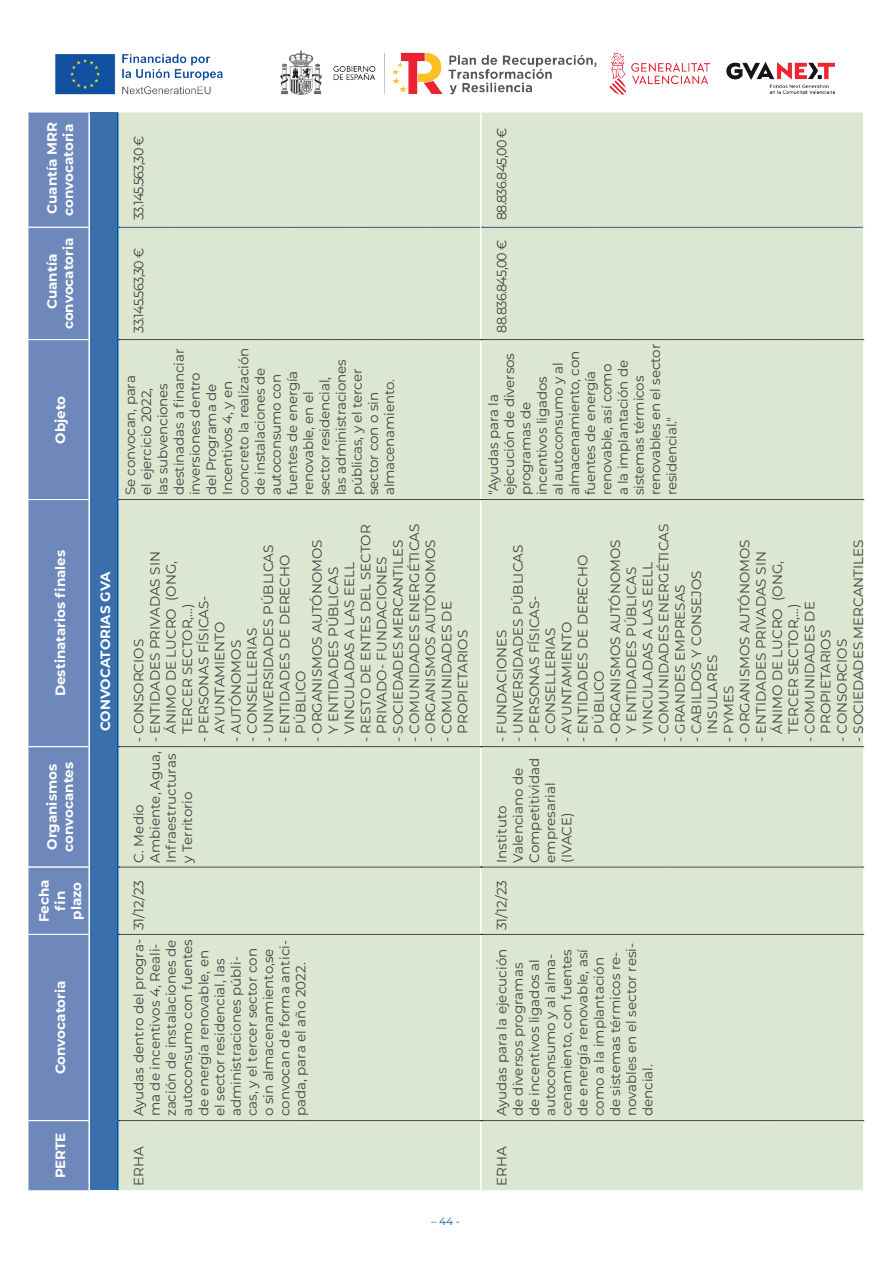
<style>
.page{position:relative;width:893px;height:1263px;background:#fff}
.page>*{position:absolute;margin:0;border:0;box-sizing:border-box;transform-origin:0 0}
.t1{font:13.5px/16.2px "Montserrat";color:#3e3e3f}
.t2{font:700 13.5px/16.2px "Montserrat";color:#fff;text-align:center}
.t3{font:13.5px "Montserrat";letter-spacing:-.05em;color:#3e3e3f;scale:.94 1}
.t4{font:10.5px "Montserrat";color:#015a9d}
</style>
<div class="page">
<img style="left:54px;top:50px;width:785px;height:63px">
<div style="left:28px;top:113px;width:60px;height:1077px;background:#6f88bc"></div>
<div style="left:89px;top:113px;width:29px;height:1077px;background:#396fad"></div>
<div style="left:118px;top:113px;width:745px;height:1077px;background:#dce7d2"></div>
<svg style="left:119px;top:227px;width:744px;height:1px"></svg>
<svg style="left:29px;top:227px;width:59px;height:1px"></svg>
<hr style="left:117px;top:1120px;width:1px;height:70px;background:#015a9d">
<hr style="left:117px;top:934px;width:1px;height:187px;background:#015a9d">
<hr style="left:117px;top:867px;width:1px;height:67px;background:#015a9d">
<hr style="left:117px;top:747px;width:1px;height:120px;background:#015a9d">
<hr style="left:117px;top:500px;width:1px;height:247px;background:#015a9d">
<hr style="left:117px;top:340px;width:1px;height:160px;background:#015a9d">
<hr style="left:117px;top:227px;width:1px;height:113px;background:#015a9d">
<hr style="left:117px;top:113px;width:1px;height:114px;background:#015a9d">
<hr style="left:88px;top:1120px;width:2px;height:70px;background:#fff">
<hr style="left:88px;top:934px;width:2px;height:187px;background:#fff">
<hr style="left:88px;top:867px;width:2px;height:67px;background:#fff">
<hr style="left:88px;top:747px;width:2px;height:120px;background:#fff">
<hr style="left:88px;top:500px;width:2px;height:247px;background:#fff">
<hr style="left:88px;top:340px;width:2px;height:160px;background:#fff">
<hr style="left:88px;top:227px;width:2px;height:113px;background:#fff">
<hr style="left:88px;top:113px;width:2px;height:114px;background:#fff">
<hr style="left:480px;top:1121px;width:2px;height:69px;background:#fff">
<hr style="left:480px;top:934px;width:2px;height:186px;background:#fff">
<hr style="left:480px;top:867px;width:2px;height:67px;background:#fff">
<hr style="left:480px;top:747px;width:2px;height:120px;background:#fff">
<hr style="left:480px;top:500px;width:2px;height:246px;background:#fff">
<hr style="left:480px;top:340px;width:2px;height:159px;background:#fff">
<hr style="left:480px;top:227px;width:2px;height:112px;background:#fff">
<hr style="left:480px;top:113px;width:2px;height:114px;background:#fff">
<svg style="left:29px;top:1120px;width:60px;height:1px"></svg>
<svg style="left:29px;top:934px;width:59px;height:1px"></svg>
<svg style="left:29px;top:867px;width:60px;height:1px"></svg>
<svg style="left:29px;top:746px;width:60px;height:1px"></svg>
<svg style="left:29px;top:499px;width:59px;height:1px"></svg>
<svg style="left:29px;top:339px;width:60px;height:1px"></svg>
<svg style="left:119px;top:1120px;width:745px;height:1px"></svg>
<svg style="left:119px;top:934px;width:745px;height:1px"></svg>
<svg style="left:119px;top:867px;width:745px;height:1px"></svg>
<svg style="left:119px;top:746px;width:745px;height:1px"></svg>
<svg style="left:119px;top:499px;width:745px;height:1px"></svg>
<svg style="left:119px;top:339px;width:745px;height:1px"></svg>
<p class="t2" style="left:43px;top:216px;width:95px;text-align:left;rotate:-90deg">Cuantía MRR convocatoria</p>
<p class="t2" style="left:43px;top:329px;width:93px;rotate:-90deg">Cuantía convocatoria</p>
<p class="t2" style="left:51px;top:443px;width:49px;rotate:-90deg">Objeto</p>
<p class="t2" style="left:51px;top:696px;width:148px;rotate:-90deg">Destinatarios finales</p>
<p class="t2" style="left:43px;top:852px;width:91px;text-align:left;rotate:-90deg">Organismos convocantes</p>
<p class="t2" style="left:35px;top:922px;width:44px;rotate:-90deg">Fecha fin plazo</p>
<p class="t2" style="left:51px;top:1074px;width:95px;rotate:-90deg">Convocatoria</p>
<p class="t2" style="left:51px;top:1178px;width:47px;rotate:-90deg">PERTE</p>
<p class="t2" style="left:96px;top:731px;width:161px;rotate:-90deg">CONVOCATORIAS GVA</p>
<p class="t3" style="left:130px;top:220px;width:92px;rotate:-90deg">33.145.563,30 €</p>
<p class="t3" style="left:130px;top:333px;width:92px;rotate:-90deg">33.145.563,30 €</p>
<p class="t1" style="left:122px;top:495px;width:149px;rotate:-90deg">Se convocan, para<br>el ejercicio 2022,<br>las subvenciones destinadas a financiar inversiones dentro<br>del Programa de<br>Incentivos 4, y en concreto la realización de instalaciones de autoconsumo con fuentes de energía renovable, en el sector residencial,<br>las administraciones públicas, y el tercer sector con o sin almacenamiento.</p>
<p class="t1" style="left:406px;top:742px;width:220px;rotate:-90deg">- COMUNIDADES ENERGÉTICAS</p>
<p class="t1" style="left:357px;top:734px;width:211px;text-indent:-9px;rotate:-90deg">- RESTO DE ENTES DEL SECTOR<br>PRIVADO- FUNDACIONES</p>
<p class="t1" style="left:422px;top:742px;width:205px;rotate:-90deg">- ORGANISMOS AUTÓNOMOS</p>
<p class="t1" style="left:308px;top:734px;width:196px;text-indent:-9px;rotate:-90deg">- ORGANISMOS AUTÓNOMOS<br>Y ENTIDADES PÚBLICAS<br>VINCULADAS A LAS EELL</p>
<p class="t1" style="left:389px;top:742px;width:204px;rotate:-90deg">- SOCIEDADES MERCANTILES</p>
<p class="t1" style="left:260px;top:742px;width:199px;rotate:-90deg">- UNIVERSIDADES PÚBLICAS</p>
<p class="t1" style="left:276px;top:734px;width:181px;text-indent:-9px;rotate:-90deg">- ENTIDADES DE DERECHO<br>PÚBLICO</p>
<p class="t1" style="left:146px;top:734px;width:184px;text-indent:-9px;rotate:-90deg">- ENTIDADES PRIVADAS SIN<br>ÁNIMO DE LUCRO (ONG,<br>TERCER SECTOR,…)</p>
<p class="t1" style="left:195px;top:734px;width:140px;text-indent:-9px;rotate:-90deg">- PERSONAS FÍSICAS-<br>AYUNTAMIENTO</p>
<p class="t1" style="left:438px;top:734px;width:134px;text-indent:-9px;rotate:-90deg">- COMUNIDADES DE<br>PROPIETARIOS</p>
<p class="t1" style="left:244px;top:742px;width:116px;rotate:-90deg">- CONSELLERIAS</p>
<p class="t1" style="left:130px;top:742px;width:105px;rotate:-90deg">- CONSORCIOS</p>
<p class="t1" style="left:227px;top:742px;width:104px;rotate:-90deg">- AUTÓNOMOS</p>
<p class="t1" style="left:130px;top:863px;width:113px;rotate:-90deg">C. Medio<br>Ambiente, Agua,<br>Infraestructuras y Territorio</p>
<p class="t1" style="left:130px;top:930px;width:51px;rotate:-90deg">31/12/23</p>
<p class="t1" style="left:130px;top:1116px;width:179px;rotate:-90deg">Ayudas dentro del progra&shy;ma de incentivos 4, Reali&shy;zación de instalaciones de autoconsumo con fuentes de energía renovable, en el sector residencial, las administraciones públi&shy;cas, y el tercer sector con o sin almacenamiento,se convocan de forma antici&shy;pada, para el año 2022.</p>
<p class="t1" style="left:130px;top:1186px;width:41px;rotate:-90deg">ERHA</p>
<p class="t4" style="left:431px;top:1214px;width:30px">– 44 -</p>
<p class="t3" style="left:493px;top:220px;width:100px;rotate:-90deg">88.836.845,00 €</p>
<p class="t3" style="left:493px;top:333px;width:100px;rotate:-90deg">88.836.845,00 €</p>
<p class="t1" style="left:485px;top:495px;width:153px;rotate:-90deg">"Ayudas para la ejecución de diversos programas de incentivos ligados<br>al autoconsumo y al almacenamiento, con fuentes de energía renovable, así como<br>a la implantación de sistemas térmicos renovables en el sector residencial."</p>
<p class="t1" style="left:655px;top:742px;width:220px;rotate:-90deg">- COMUNIDADES ENERGÉTICAS</p>
<p class="t1" style="left:736px;top:742px;width:205px;rotate:-90deg">- ORGANISMOS AUTÓNOMOS</p>
<p class="t1" style="left:607px;top:734px;width:196px;text-indent:-9px;rotate:-90deg">- ORGANISMOS AUTÓNOMOS<br>Y ENTIDADES PÚBLICAS<br>VINCULADAS A LAS EELL</p>
<p class="t1" style="left:850px;top:742px;width:204px;rotate:-90deg">- SOCIEDADES MERCANTILES</p>
<p class="t1" style="left:509px;top:742px;width:199px;rotate:-90deg">- UNIVERSIDADES PÚBLICAS</p>
<p class="t1" style="left:752px;top:734px;width:184px;text-indent:-9px;rotate:-90deg">- ENTIDADES PRIVADAS SIN<br>ÁNIMO DE LUCRO (ONG,<br>TERCER SECTOR,…)</p>
<p class="t1" style="left:574px;top:734px;width:181px;text-indent:-9px;rotate:-90deg">- ENTIDADES DE DERECHO<br>PÚBLICO</p>
<p class="t1" style="left:688px;top:734px;width:165px;text-indent:-9px;rotate:-90deg">- CABILDOS Y CONSEJOS<br>INSULARES</p>
<p class="t1" style="left:671px;top:742px;width:160px;rotate:-90deg">- GRANDES EMPRESAS</p>
<p class="t1" style="left:526px;top:734px;width:140px;text-indent:-9px;rotate:-90deg">- PERSONAS FÍSICAS-<br>CONSELLERIAS</p>
<p class="t1" style="left:801px;top:734px;width:134px;text-indent:-9px;rotate:-90deg">- COMUNIDADES DE<br>PROPIETARIOS</p>
<p class="t1" style="left:558px;top:742px;width:122px;rotate:-90deg">- AYUNTAMIENTO</p>
<p class="t1" style="left:493px;top:742px;width:114px;rotate:-90deg">- FUNDACIONES</p>
<p class="t1" style="left:833px;top:742px;width:105px;rotate:-90deg">- CONSORCIOS</p>
<p class="t1" style="left:720px;top:742px;width:58px;rotate:-90deg">- PYMES</p>
<p class="t1" style="left:493px;top:863px;width:106px;rotate:-90deg">Instituto<br>Valenciano de<br>Competitividad empresarial (IVACE)</p>
<p class="t1" style="left:493px;top:930px;width:51px;rotate:-90deg">31/12/23</p>
<p class="t1" style="left:493px;top:1116px;width:175px;rotate:-90deg">Ayudas para la ejecución de diversos programas de incentivos ligados al autoconsumo y al alma&shy;cenamiento, con fuentes de energía renovable, así como a la implantación de sistemas térmicos re&shy;novables en el sector resi&shy;dencial.</p>
<p class="t1" style="left:493px;top:1186px;width:41px;rotate:-90deg">ERHA</p>
</div>
